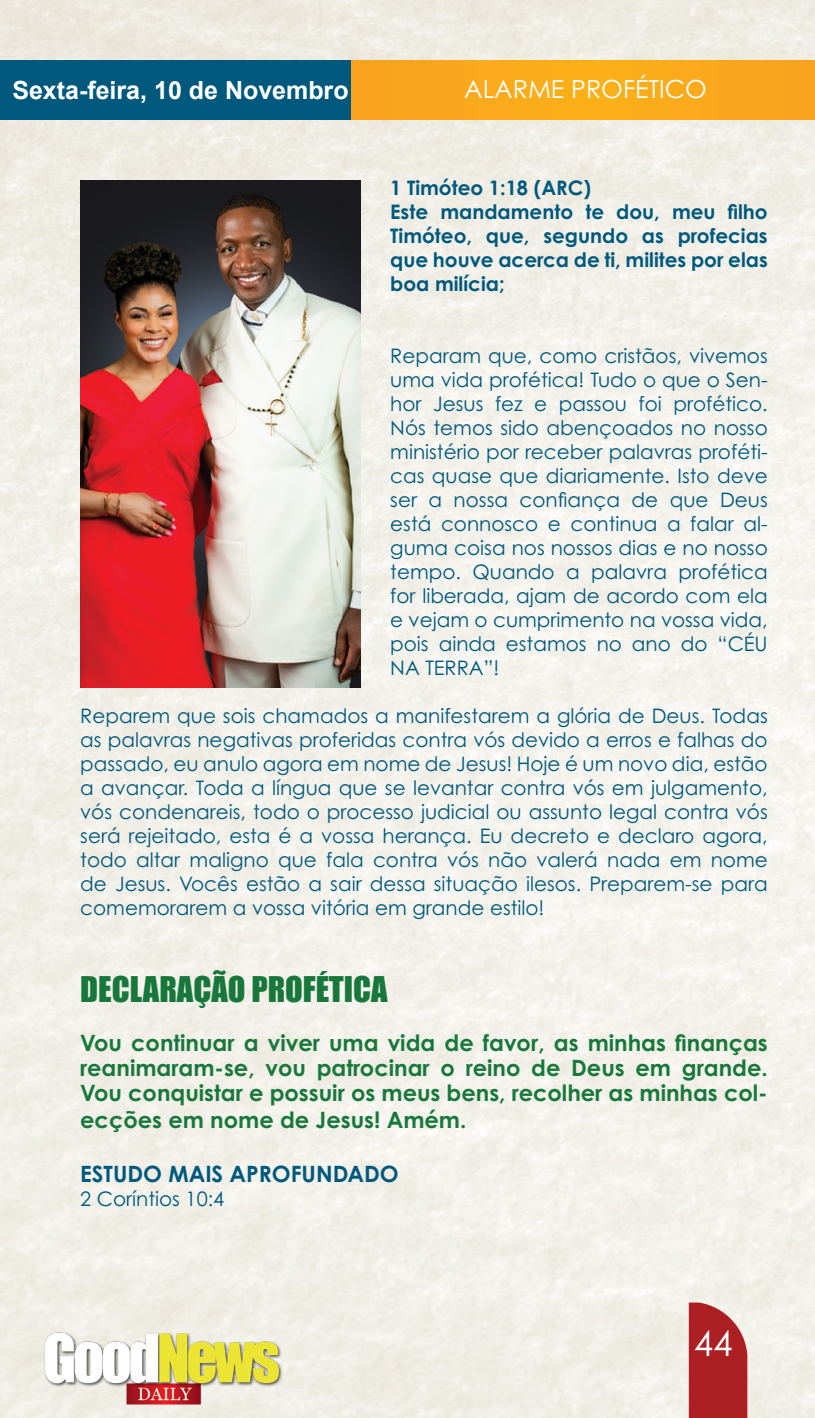
<style>
.page{position:relative;width:815px;height:1418px;background:#fff}
.page>*{position:absolute;margin:0;border:0;box-sizing:border-box;transform-origin:0 0}
.t1{font:35px "Century Gothic Pro";color:#fff}
.t2{font:32.5px "Impact";color:#18783c}
.t3{font:700 25px "Arial";color:#fff}
.t4{font:25px "Century Gothic Pro";color:#fff}
.t5{font:700 22.5px/25.8px "Century Gothic Pro";color:#18783c;text-align:justify}
.t6{font:700 22.5px "Century Gothic Pro";color:#00587c}
.t7{font:20px/24px "Century Gothic Pro";color:#00587c;text-align:justify}
.t8{font:700 20px/24px "Century Gothic Pro";color:#00587c;text-align:justify}
</style>
<div class="page">
<img style="left:0;top:0;width:815px;height:1417px">
<div style="left:168px;top:60px;width:647px;height:60px;background:#f9a91c"></div>
<div style="left:0;top:60px;width:351px;height:60px;background:#00587c"></div>
<div style="left:689px;top:1302px;width:58px;height:115px;background:#ac1f22"></div>
<img style="left:39px;top:1330px;width:246px;height:76px">
<img style="left:80px;top:180px;width:280px;height:507px">
<p class="t3" style="left:12px;top:74px;width:338px">Sexta-feira, 10 de Novembro</p>
<p class="t4" style="left:464px;top:73px;width:244px">ALARME PROFÉTICO</p>
<p class="t8" style="left:390px;top:175px;width:202px">1 Timóteo 1:18 (ARC)</p>
<p class="t8" style="left:390px;top:199px;width:379px">Este mandamento te dou, meu filho Timóteo, que, segundo as profecias que houve acerca de ti, milites por elas boa milícia;</p>
<p class="t7" style="left:390px;top:343px;width:379px">Reparam que, como cristãos, vivemos uma vida profética! Tudo o que o Sen&shy;hor Jesus fez e passou foi profético.<br>Nós temos sido abençoados no nosso ministério por receber palavras proféti&shy;cas quase que diariamente. Isto deve ser a nossa confiança de que Deus está connosco e continua a falar al&shy;guma coisa nos nossos dias e no nosso tempo. Quando a palavra profética for liberada, ajam de acordo com ela e vejam o cumprimento na vossa vida, pois ainda estamos no ano do “CÉU NA TERRA”!</p>
<p class="t7" style="left:80px;top:703px;width:689px">Reparem que sois chamados a manifestarem a glória de Deus. Todas as palavras negativas proferidas contra vós devido a erros e falhas do passado, eu anulo agora em nome de Jesus! Hoje é um novo dia, estão a avançar. Toda a língua que se levantar contra vós em julgamento, vós condenareis, todo o processo judicial ou assunto legal contra vós será rejeitado, esta é a vossa herança. Eu decreto e declaro agora, todo altar maligno que fala contra vós não valerá nada em nome de Jesus. Vocês estão a sair dessa situação ilesos. Preparem-se para comemorarem a vossa vitória em grande estilo!</p>
<p class="t2" style="left:80px;top:964px;width:309px">DECLARAÇÃO PROFÉTICA</p>
<p class="t5" style="left:80px;top:1029px;width:689px">Vou continuar a viver uma vida de favor, as minhas finanças reanimaram-se, vou patrocinar o reino de Deus em grande.<br>Vou conquistar e possuir os meus bens, recolher as minhas col&shy;ecções em nome de Jesus! Amém.</p>
<p class="t6" style="left:80px;top:1160px;width:320px">ESTUDO MAIS APROFUNDADO</p>
<p class="t7" style="left:80px;top:1186px;width:146px">2 Coríntios 10:4</p>
<h1 class="t1" style="left:694px;top:1322px;width:40px">44</h1>
</div>
